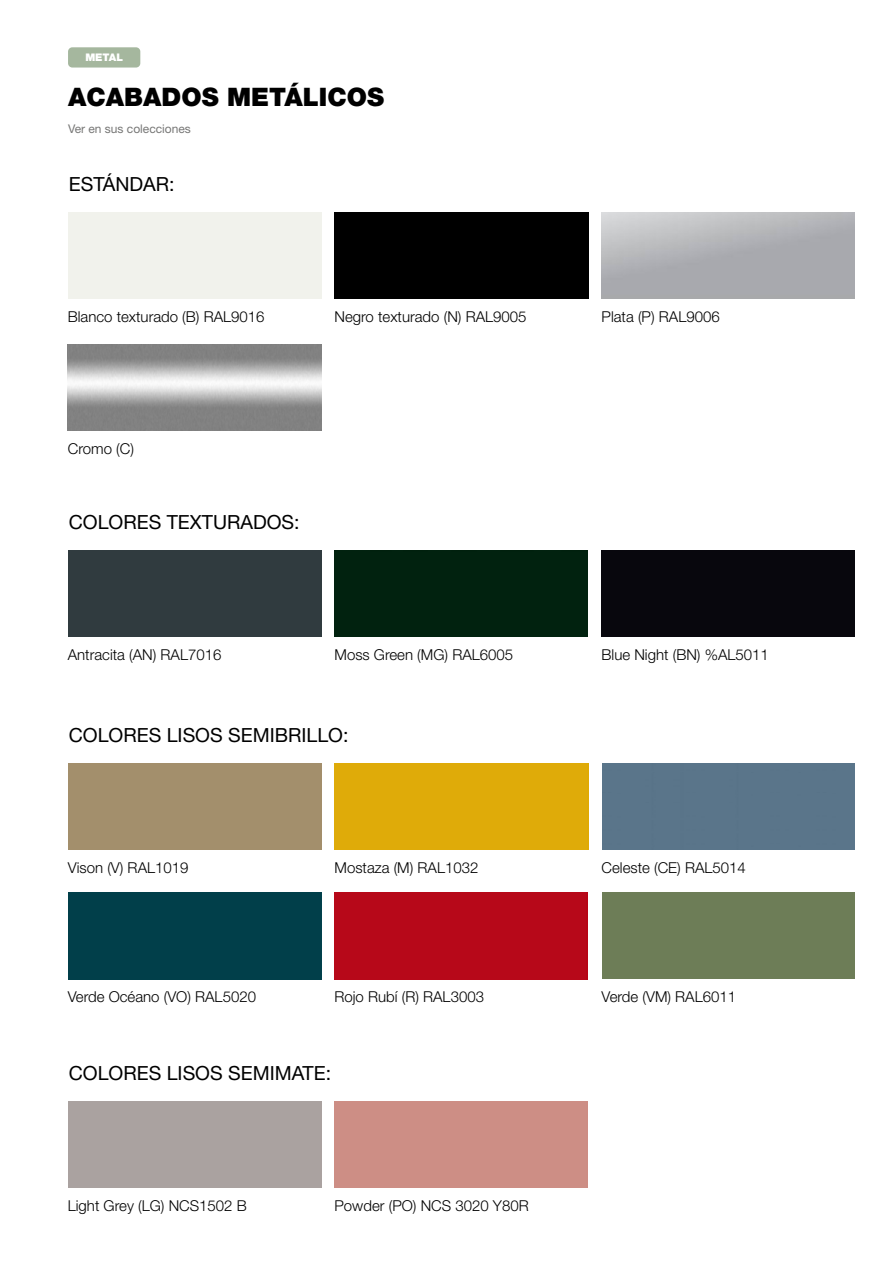
<style>
.page{position:relative;width:893px;height:1263px;background:#fff}
.page>*{position:absolute;margin:0;border:0;box-sizing:border-box;transform-origin:0 0}
.t1{font:900 25.5px "Helvetica Neue LT Std";color:#000}
.t2{font:19.5px "Helvetica Neue LT Std";color:#000}
.t3{font:300 15px "Helvetica Neue LT Std";color:#000}
.t4{font:12px "Helvetica Neue LT Std";color:#777776}
.t5{font:900 10.5px "Helvetica Neue LT Std";color:#fff}
</style>
<div class="page">
<div style="left:68px;top:47px;width:72px;height:21px;background:#a5b79e;border-radius:4px"></div>
<div style="left:334px;top:212px;width:254px;height:87px;background:#000"></div>
<div style="left:334px;top:893px;width:254px;height:86px;background:#b70819"></div>
<div style="left:334px;top:550px;width:254px;height:87px;background:#01220f"></div>
<div style="left:602px;top:763px;width:253px;height:86px;background:#5a758a"></div>
<div style="left:602px;top:550px;width:253px;height:87px;background:#08070d"></div>
<div style="left:68px;top:550px;width:253px;height:87px;background:#303b3f"></div>
<div style="left:334px;top:763px;width:254px;height:86px;background:#dfab09"></div>
<div style="left:68px;top:893px;width:254px;height:86px;background:#013f4a"></div>
<div style="left:602px;top:893px;width:253px;height:86px;background:#6d7d57"></div>
<p class="t5" style="left:85px;top:51px;width:39px">METAL</p>
<h1 class="t1" style="left:68px;top:81px;width:317px">ACABADOS METÁLICOS</h1>
<p class="t4" style="left:68px;top:121px;width:124px">Ver en sus colecciones</p>
<h2 class="t2" style="left:69px;top:173px;width:107px">ESTÁNDAR:</h2>
<p class="t3" style="left:68px;top:307px;width:198px">Blanco texturado (B) RAL9016</p>
<p class="t3" style="left:334px;top:307px;width:194px">Negro texturado (N) RAL9005</p>
<p class="t3" style="left:68px;top:439px;width:68px">Cromo (C)</p>
<h2 class="t2" style="left:69px;top:511px;width:232px">COLORES TEXTURADOS:</h2>
<p class="t3" style="left:68px;top:645px;width:155px">Antracita (AN) RAL7016</p>
<p class="t3" style="left:334px;top:645px;width:180px">Moss Green (MG) RAL6005</p>
<h2 class="t2" style="left:69px;top:723px;width:281px">COLORES LISOS SEMIBRILLO:</h2>
<p class="t3" style="left:68px;top:858px;width:122px">Vison (V) RAL1019</p>
<p class="t3" style="left:68px;top:988px;width:190px">Verde Océano (VO) RAL5020</p>
<p class="t3" style="left:334px;top:858px;width:145px">Mostaza (M) RAL1032</p>
<p class="t3" style="left:334px;top:988px;width:151px">Rojo Rubí (R) RAL3003</p>
<h2 class="t2" style="left:69px;top:1061px;width:264px">COLORES LISOS SEMIMATE:</h2>
<p class="t3" style="left:68px;top:1196px;width:180px">Light Grey (LG) NCS1502 B</p>
<p class="t3" style="left:334px;top:1196px;width:196px">Powder (PO) NCS 3020 Y80R</p>
<p class="t3" style="left:602px;top:307px;width:120px">Plata (P) RAL9006</p>
<p class="t3" style="left:602px;top:645px;width:169px">Blue Night (BN) %AL5011</p>
<p class="t3" style="left:602px;top:858px;width:146px">Celeste (CE) RAL5014</p>
<p class="t3" style="left:602px;top:988px;width:136px">Verde (VM) RAL6011</p>
</div>
